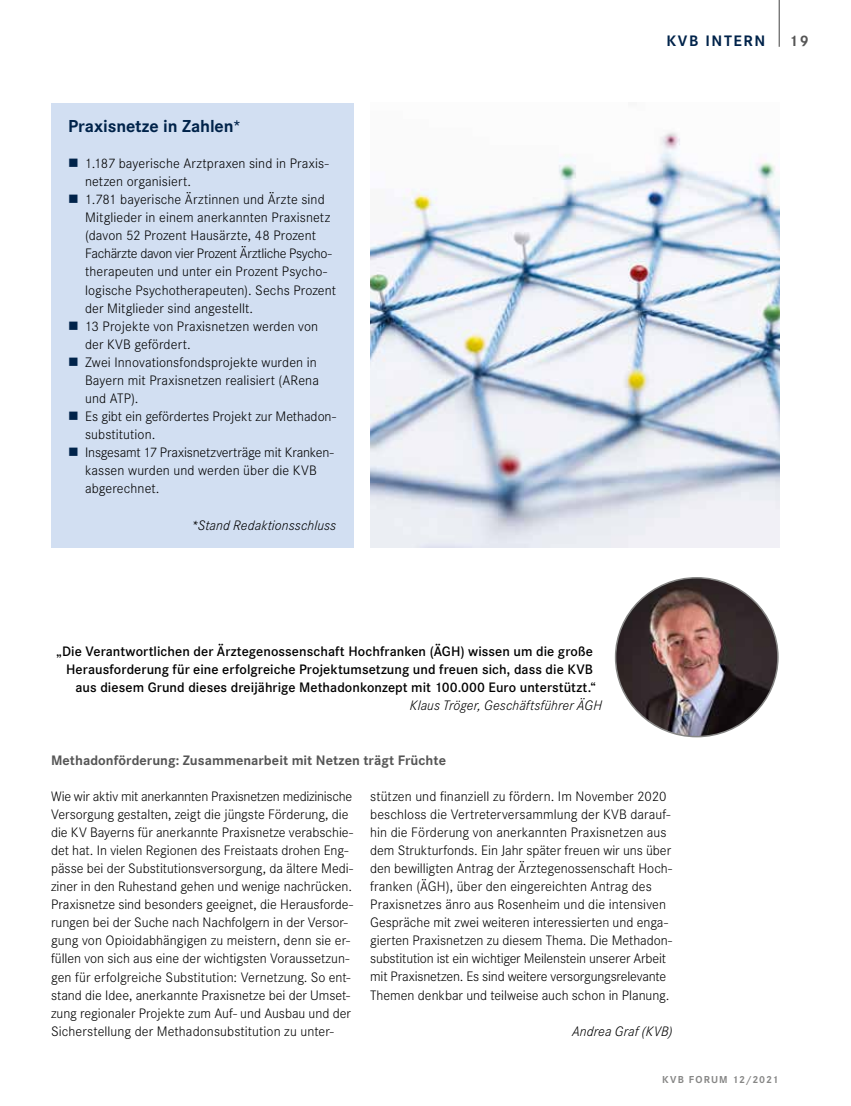
<style>
.page{position:relative;width:851px;height:1106px;background:#fff}
.page>*{position:absolute;margin:0;border:0;box-sizing:border-box;transform-origin:0 0}
.t1{font:700 18px "Corporate S";letter-spacing:-.005em;color:#00234a}
.t2{font:700 15.75px "Corporate S";letter-spacing:.1em;color:#00234a}
.t3{font:700 15.75px "Corporate S";color:#565656}
.t4{font:300 14.25px/18px "Corporate S";color:#000}
.t5{font:600 14.25px/18px "Corporate S";letter-spacing:.005em;color:#000;text-align:right}
.t6{font:italic 300 14.25px "Corporate S";letter-spacing:.005em;color:#000}
.t7{font:700 14.25px "Corporate S";letter-spacing:.005em;color:#565656}
.t8{font:700 10.5px "Corporate S";letter-spacing:.11em;color:#878786}
</style>
<div class="page">
<hr style="left:778px;top:0;width:1px;height:47px;background:#565656">
<img style="left:617px;top:578px;width:160px;height:158px">
<img style="left:370px;top:132px;width:409px;height:415px">
<div style="left:51px;top:103px;width:302px;height:444px;background:#d2dff2"></div>
<p class="t1" style="left:68px;top:113px;width:175px">Praxisnetze in Zahlen*</p>
<p class="t4" style="left:85px;top:154px;width:252px">1.187 bayerische Arztpraxen sind in Praxis&shy;netzen organisiert.<br>1.781 bayerische Ärztinnen und Ärzte sind Mitglieder in einem anerkannten Praxisnetz (davon 52 Prozent Hausärzte, 48 Prozent Fachärzte davon vier Prozent Ärztliche Psycho&shy;therapeuten und unter ein Prozent Psycho&shy;logische Psychotherapeuten). Sechs Prozent der Mitglieder sind angestellt.<br>13 Projekte von Praxisnetzen werden von der KVB gefördert.<br>Zwei Innovationsfondsprojekte wurden in Bayern mit Praxisnetzen realisiert (ARena und ATP).<br>Es gibt ein gefördertes Projekt zur Methadon&shy;substitution.<br>Insgesamt 17 Praxisnetzverträge mit Kranken&shy;kassen wurden und werden über die KVB abgerechnet.</p>
<p class="t6" style="left:191px;top:516px;width:146px">*Stand Redaktionsschluss</p>
<p class="t2" style="left:666px;top:30px;width:100px">KVB INTERN</p>
<p class="t3" style="left:789px;top:30px;width:21px">19</p>
<p class="t5" style="left:57px;top:642px;width:541px">„Die Verantwortlichen der Ärztegenossenschaft Hochfranken (ÄGH) wissen um die große<br>Herausforderung für eine erfolgreiche Projektumsetzung und freuen sich, dass die KVB aus diesem Grund dieses dreijährige Methadonkonzept mit 100.000 Euro unterstützt.“</p>
<p class="t6" style="left:410px;top:696px;width:193px">Klaus Tröger, Geschäftsführer ÄGH</p>
<p class="t7" style="left:51px;top:750px;width:396px">Methadonförderung: Zusammenarbeit mit Netzen trägt Früchte</p>
<p class="t4" style="left:51px;top:786px;width:303px">Wie wir aktiv mit anerkannten Praxisnetzen medizinische Versorgung gestalten, zeigt die jüngste Förderung, die die KV Bayerns für anerkannte Praxisnetze verabschie&shy;det hat. In vielen Regionen des Freistaats drohen Eng&shy;pässe bei der Substitutionsversorgung, da ältere Medi&shy;ziner in den Ruhestand gehen und wenige nachrücken.<br>Praxisnetze sind besonders geeignet, die Herausforde&shy;rungen bei der Suche nach Nachfolgern in der Versor&shy;gung von Opioidabhängigen zu meistern, denn sie er&shy;füllen von sich aus eine der wichtigsten Voraussetzun&shy;gen für erfolgreiche Substitution: Vernetzung. So ent&shy;stand die Idee, anerkannte Praxisnetze bei der Umset&shy;zung regionaler Projekte zum Auf- und Ausbau und der Sicherstellung der Methadonsubstitution zu unter-</p>
<p class="t4" style="left:370px;top:786px;width:303px">stützen und finanziell zu fördern. Im November 2020 beschloss die Vertreterversammlung der KVB darauf&shy;hin die Förderung von anerkannten Praxisnetzen aus dem Strukturfonds. Ein Jahr später freuen wir uns über den bewilligten Antrag der Ärztegenossenschaft Hoch&shy;franken (ÄGH), über den eingereichten Antrag des Praxisnetzes änro aus Rosenheim und die intensiven Gespräche mit zwei weiteren interessierten und enga&shy;gierten Praxisnetzen zu diesem Thema. Die Methadon&shy;substitution ist ein wichtiger Meilenstein unserer Arbeit mit Praxisnetzen. Es sind weitere versorgungsrelevante Themen denkbar und teilweise auch schon in Planung.</p>
<p class="t6" style="left:572px;top:1022px;width:102px">Andrea Graf (KVB)</p>
<p class="t8" style="left:662px;top:1072px;width:118px">KVB FORUM 12/2021</p>
</div>
